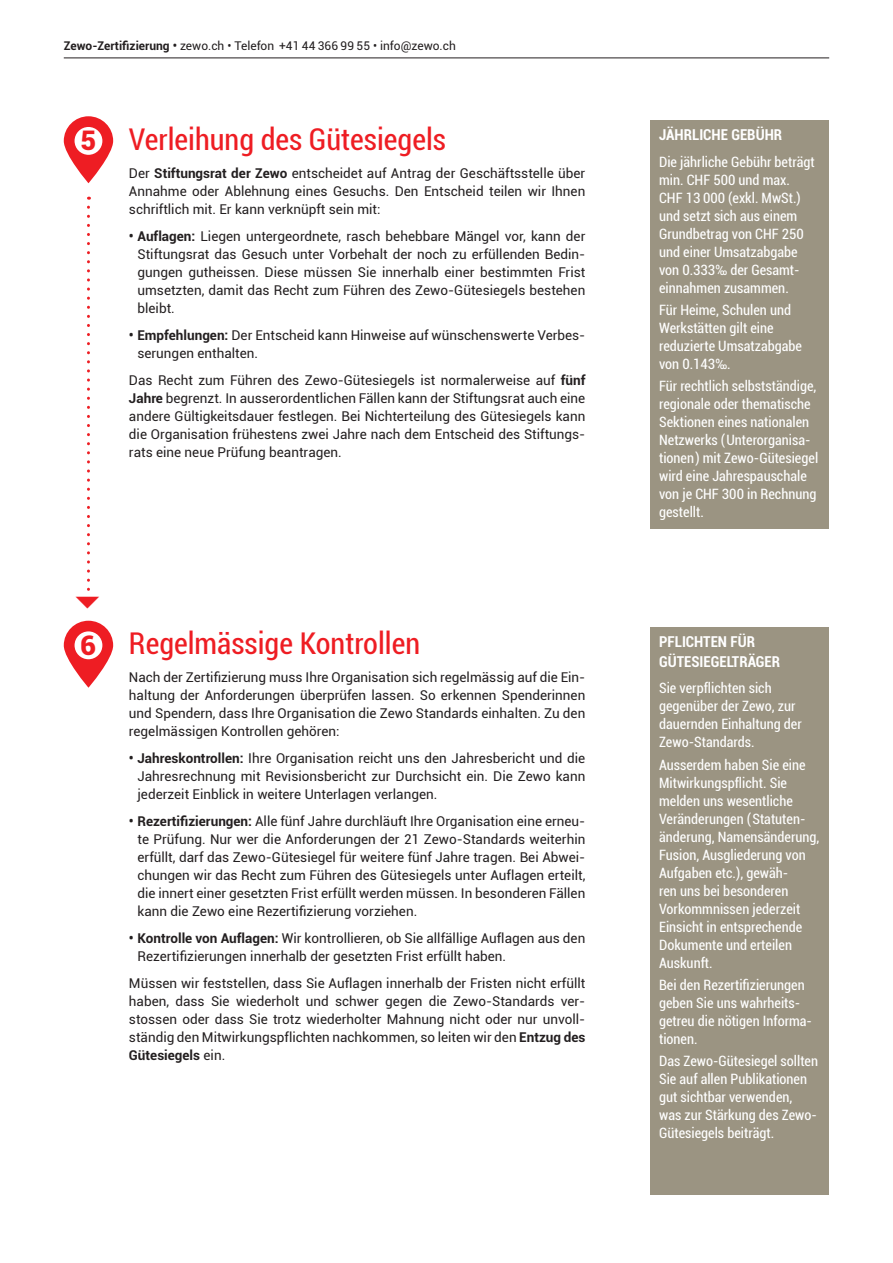
<style>
.page{position:relative;width:893px;height:1263px;background:#fff}
.page>*{position:absolute;margin:0;border:0;box-sizing:border-box;transform-origin:0 0}
.t1{font:condensed 30px "Roboto";color:#ee1d23}
.t2{font:900 27px "Roboto";color:#ee1d23}
.t3{font:700 condensed 15px/19.5px "Roboto";color:#fff}
.t4{font:condensed 14.25px/18px "Roboto";color:#fff}
.t5{font:13.5px/18px "Roboto";color:#231f20;text-align:justify}
.t6{font:12px "Roboto";color:#231f20}
.s1{font-weight:700}
</style>
<div class="page">
<hr style="left:64px;top:58px;width:765px;height:1px;background:#231f20">
<div style="left:651px;top:121px;width:178px;height:408px;background:#9b9482"></div>
<div style="left:651px;top:628px;width:178px;height:567px;background:#9b9482"></div>
<svg style="left:64px;top:116px;width:49px;height:67px;fill:#ee1d23"></svg>
<div style="left:75px;top:127px;width:27px;height:28px;background:#fff;border-radius:50%"></div>
<svg style="left:64px;top:621px;width:49px;height:67px;fill:#ee1d23"></svg>
<div style="left:75px;top:631px;width:27px;height:28px;background:#fff;border-radius:50%"></div>
<svg style="left:87px;top:207px;width:4px;height:396px"></svg>
<p class="t6" style="left:64px;top:38px;width:394px"><span class="s1">Zewo-Zertifizierung •</span> zewo.ch • Telefon +41 44 366 99 55 • info@zewo.ch</p>
<h2 class="t2" style="left:81px;top:121px;width:17px">5</h2>
<h1 class="t1" style="left:129px;top:119px;width:319px">Verleihung des Gütesiegels</h1>
<p class="t5" style="left:129px;top:163px;width:458px">Der <span class="s1">Stiftungsrat der Zewo</span> entscheidet auf Antrag der Geschäftsstelle über Annahme oder Ablehnung eines Gesuchs. Den Entscheid teilen wir Ihnen schriftlich mit. Er kann verknüpft sein mit:</p>
<p class="t5" style="left:137px;top:226px;width:449px;text-indent:-8px"><span class="s1">• Auflagen:</span> Liegen untergeordnete, rasch behebbare Mängel vor, kann der Stiftungsrat das Gesuch unter Vorbehalt der noch zu erfüllenden Bedin&shy;gungen gutheissen. Diese müssen Sie innerhalb einer bestimmten Frist umsetzten, damit das Recht zum Führen des Zewo-Gütesiegels bestehen bleibt.</p>
<p class="t5" style="left:137px;top:325px;width:449px;text-indent:-9px"><span class="s1">• Empfehlungen:</span> Der Entscheid kann Hinweise auf wünschenswerte Verbes&shy;serungen enthalten.</p>
<p class="t5" style="left:129px;top:370px;width:458px">Das Recht zum Führen des Zewo-Gütesiegels ist normalerweise auf <span class="s1">fünf Jahre</span> begrenzt. In ausserordentlichen Fällen kann der Stiftungsrat auch eine andere Gültigkeitsdauer festlegen. Bei Nichterteilung des Gütesiegels kann die Organisation frühestens zwei Jahre nach dem Entscheid des Stiftungs&shy;rats eine neue Prüfung beantragen.</p>
<p class="t3" style="left:659px;top:125px;width:125px">JÄHRLICHE GEBÜHR</p>
<p class="t4" style="left:659px;top:152px;width:157px">Die jährliche Gebühr beträgt min. CHF 500 und max.<br>CHF 13 000 (exkl. MwSt.) und setzt sich aus einem<br>Grundbetrag von CHF 250 und einer Umsatzabgabe von 0.333‰ der Gesamt&shy;einnahmen zusammen.</p>
<p class="t4" style="left:659px;top:300px;width:144px">Für Heime, Schulen und<br>Werkstätten gilt eine reduzierte Umsatzabgabe von 0.143‰.</p>
<p class="t4" style="left:659px;top:377px;width:161px">Für rechtlich selbstständige, regionale oder thematische<br>Sektionen eines nationalen<br>Netzwerks ( Unterorganisa&shy;tionen ) mit Zewo-Gütesiegel wird eine Jahrespauschale von je CHF 300 in Rechnung gestellt.</p>
<h2 class="t2" style="left:81px;top:626px;width:17px">6</h2>
<h1 class="t1" style="left:129px;top:623px;width:293px">Regelmässige Kontrollen</h1>
<p class="t5" style="left:129px;top:667px;width:458px">Nach der Zertifizierung muss Ihre Organisation sich regelmässig auf die Ein&shy;haltung der Anforderungen überprüfen lassen. So erkennen Spenderinnen und Spendern, dass Ihre Organisation die Zewo Standards einhalten. Zu den regelmässigen Kontrollen gehören:</p>
<p class="t5" style="left:137px;top:748px;width:449px;text-indent:-9px"><span class="s1">• Jahreskontrollen:</span> Ihre Organisation reicht uns den Jahresbericht und die Jahresrechnung mit Revisionsbericht zur Durchsicht ein. Die Zewo kann jederzeit Einblick in weitere Unterlagen verlangen.</p>
<p class="t5" style="left:137px;top:811px;width:449px;text-indent:-9px"><span class="s1">• Rezertifizierungen:</span> Alle fünf Jahre durchläuft Ihre Organisation eine erneu&shy;te Prüfung. Nur wer die Anforderungen der 21 Zewo-Standards weiterhin erfüllt, darf das Zewo-Gütesiegel für weitere fünf Jahre tragen. Bei Abwei&shy;chungen wir das Recht zum Führen des Gütesiegels unter Auflagen erteilt, die innert einer gesetzten Frist erfüllt werden müssen. In besonderen Fällen kann die Zewo eine Rezertifizierung vorziehen.</p>
<p class="t5" style="left:137px;top:928px;width:449px;text-indent:-9px"><span class="s1">• Kontrolle von Auflagen:</span> Wir kontrollieren, ob Sie allfällige Auflagen aus den<br>Rezertifizierungen innerhalb der gesetzten Frist erfüllt haben.</p>
<p class="t5" style="left:129px;top:973px;width:458px;text-align:left">Müssen wir feststellen, dass Sie Auflagen innerhalb der Fristen nicht erfüllt haben, dass Sie wiederholt und schwer gegen die Zewo-Standards ver&shy;stossen oder dass Sie trotz wiederholter Mahnung nicht oder nur unvoll&shy;ständig den Mitwirkungspflichten nachkommen, so leiten wir den <span class="s1">Entzug des Gütesiegels</span> ein.</p>
<p class="t3" style="left:659px;top:632px;width:122px">PFLICHTEN FÜR<br>GÜTESIEGELTRÄGER</p>
<p class="t4" style="left:659px;top:679px;width:144px">Sie verpflichten sich gegenüber der Zewo, zur dauernden Einhaltung der<br>Zewo-Standards.</p>
<p class="t4" style="left:659px;top:755px;width:162px">Ausserdem haben Sie eine<br>Mitwirkungspflicht. Sie melden uns wesentliche<br>Veränderungen ( Statuten&shy;änderung, Namensänderung,<br>Fusion, Ausgliederung von<br>Aufgaben etc.), gewäh-<br>ren uns bei besonderen<br>Vorkommnissen jederzeit<br>Einsicht in entsprechende<br>Dokumente und erteilen<br>Auskunft.</p>
<p class="t4" style="left:659px;top:975px;width:154px">Bei den Rezertifizierungen geben Sie uns wahrheits&shy;getreu die nötigen Informa&shy;tionen.</p>
<p class="t4" style="left:659px;top:1051px;width:161px">Das Zewo-Gütesiegel sollten<br>Sie auf allen Publikationen gut sichtbar verwenden, was zur Stärkung des Zewo--<br>Gütesiegels beiträgt.</p>
</div>
